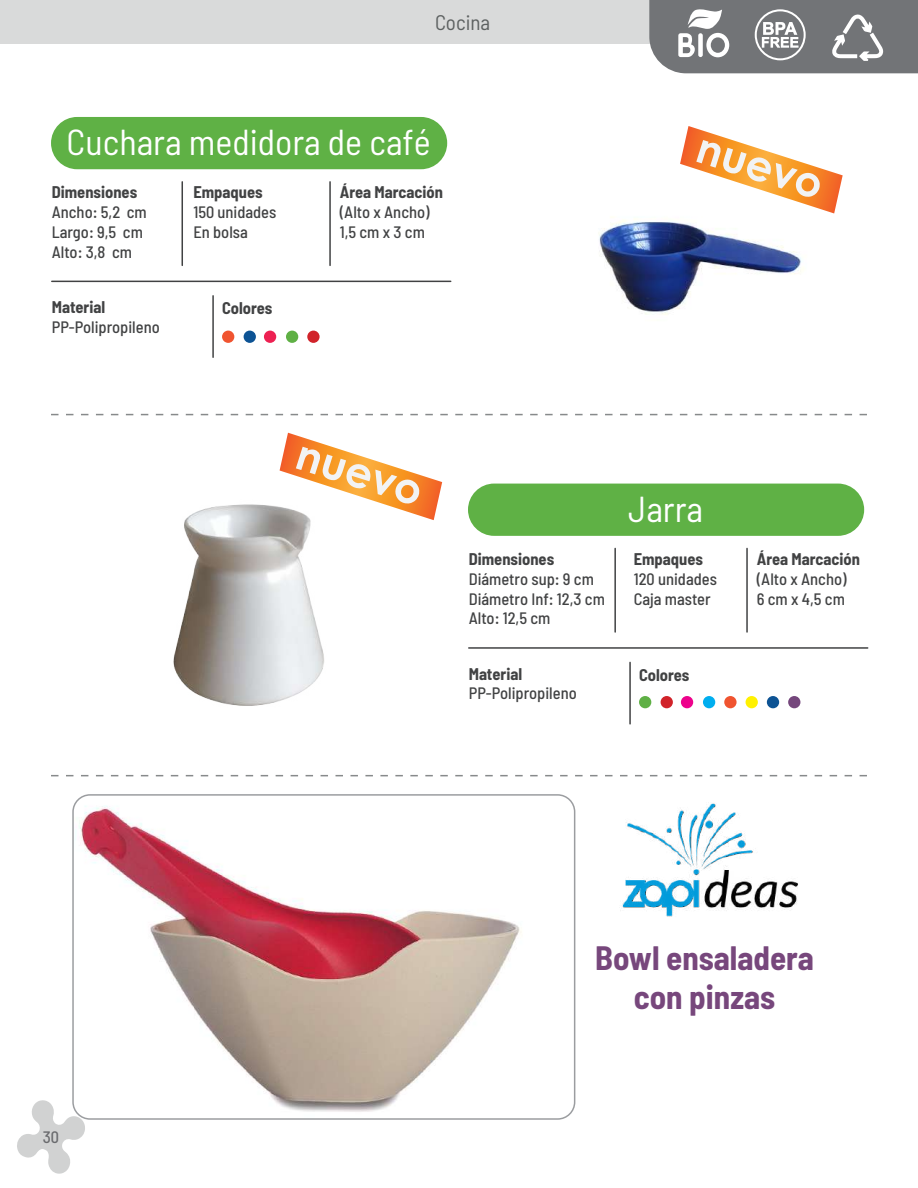
<style>
.page{position:relative;width:918px;height:1188px;background:#fff}
.page>*{position:absolute;margin:0;border:0;box-sizing:border-box;transform-origin:0 0}
.t1{font:700 42.75px "Century Gothic";color:#f2f3f4}
.t2{font:semi-condensed 36px "Barlow";color:#fff}
.t3{font:700 semi-condensed 33px/39.6px "Barlow";color:#77477c;text-align:center}
.t4{font:semi-condensed 21px "Barlow";color:#5d6161}
.t5{font:500 semi-condensed 16.5px/19.8px "Barlow";color:#414243}
.t6{font:700 semi-condensed 16.5px "Barlow";color:#414243}
.t7{font:500 semi-condensed 16.5px "Barlow";color:#6a6b6e}
</style>
<div class="page">
<div style="left:1px;top:0;width:916px;height:44px;background:#d9dada"></div>
<svg style="left:17px;top:1100px;width:68px;height:74px"></svg>
<svg style="left:51px;top:775px;width:816px;height:1px"></svg>
<svg style="left:51px;top:414px;width:816px;height:1px"></svg>
<img style="left:598px;top:217px;width:205px;height:98px">
<img style="left:173px;top:504px;width:151px;height:202px">
<svg style="left:280px;top:433px;width:162px;height:87px"></svg>
<div style="left:468px;top:484px;width:396px;height:52px;background:#5fb145;border-radius:26px"></div>
<hr style="left:614px;top:548px;width:2px;height:84px;background:#414243">
<hr style="left:629px;top:662px;width:2px;height:62px;background:#414243">
<hr style="left:746px;top:548px;width:2px;height:84px;background:#414243">
<hr style="left:469px;top:647px;width:399px;height:2px;background:#414243">
<div style="left:51px;top:117px;width:396px;height:52px;background:#5fb145;border-radius:26px"></div>
<hr style="left:182px;top:182px;width:1px;height:83px;background:#414243">
<hr style="left:212px;top:296px;width:2px;height:61px;background:#414243">
<hr style="left:329px;top:182px;width:2px;height:83px;background:#414243">
<hr style="left:52px;top:281px;width:399px;height:1px;background:#414243">
<svg style="left:680px;top:126px;width:163px;height:87px"></svg>
<svg style="left:649px;top:0;width:269px;height:73px"></svg>
<div style="left:222px;top:331px;width:12px;height:12px;background:#f05430;border-radius:50%"></div>
<div style="left:244px;top:331px;width:12px;height:12px;background:#0d5394;border-radius:50%"></div>
<div style="left:264px;top:331px;width:12px;height:12px;background:#ed2152;border-radius:50%"></div>
<div style="left:286px;top:331px;width:12px;height:12px;background:#5fb045;border-radius:50%"></div>
<div style="left:307px;top:331px;width:13px;height:12px;background:#d1232a;border-radius:50%"></div>
<div style="left:639px;top:696px;width:12px;height:12px;background:#5fb045;border-radius:50%"></div>
<div style="left:661px;top:696px;width:12px;height:12px;background:#d1232a;border-radius:50%"></div>
<div style="left:681px;top:696px;width:12px;height:12px;background:#ed028c;border-radius:50%"></div>
<div style="left:703px;top:696px;width:12px;height:12px;background:#00aeef;border-radius:50%"></div>
<div style="left:724px;top:696px;width:13px;height:12px;background:#f05430;border-radius:50%"></div>
<div style="left:746px;top:696px;width:12px;height:12px;background:#fff101;border-radius:50%"></div>
<div style="left:767px;top:696px;width:12px;height:12px;background:#0d5394;border-radius:50%"></div>
<div style="left:788px;top:696px;width:12px;height:12px;background:#75477c;border-radius:50%"></div>
<img style="left:73px;top:797px;width:502px;height:322px">
<div style="left:72px;top:794px;width:503px;height:326px;border:2px solid #9b9da0;border-radius:17px"></div>
<img style="left:620px;top:803px;width:178px;height:114px">
<p class="t4" style="left:435px;top:9px;width:57px">Cocina</p>
<h2 class="t2" style="left:67px;top:120px;width:366px">Cuchara medidora de café</h2>
<p class="t6" style="left:52px;top:182px;width:87px">Dimensiones</p>
<p class="t5" style="left:52px;top:202px;width:97px">Ancho: 5,2 cm<br>Largo: 9,5 cm<br>Alto: 3,8 cm</p>
<p class="t6" style="left:340px;top:182px;width:105px">Área Marcación</p>
<p class="t5" style="left:340px;top:202px;width:91px">(Alto x Ancho)<br>1,5 cm x 3 cm</p>
<p class="t6" style="left:193px;top:182px;width:71px">Empaques</p>
<p class="t5" style="left:193px;top:202px;width:85px">150 unidades<br>En bolsa</p>
<p class="t6" style="left:52px;top:297px;width:55px">Material</p>
<p class="t5" style="left:52px;top:317px;width:110px">PP-Polipropileno</p>
<p class="t6" style="left:222px;top:298px;width:52px">Colores</p>
<h1 class="t1" style="left:708px;top:115px;width:131px;rotate:17deg">nuevo</h1>
<h1 class="t1" style="left:307px;top:422px;width:131px;rotate:17deg">nuevo</h1>
<p class="t6" style="left:469px;top:549px;width:87px">Dimensiones</p>
<p class="t5" style="left:469px;top:568px;width:138px">Diámetro sup: 9 cm<br>Diámetro Inf: 12,3 cm<br>Alto: 12,5 cm</p>
<p class="t6" style="left:469px;top:663px;width:55px">Material</p>
<p class="t5" style="left:469px;top:683px;width:110px">PP-Polipropileno</p>
<h2 class="t2" style="left:628px;top:486px;width:76px">Jarra</h2>
<p class="t6" style="left:634px;top:549px;width:71px">Empaques</p>
<p class="t5" style="left:634px;top:568px;width:85px">120 unidades<br>Caja master</p>
<p class="t6" style="left:639px;top:665px;width:52px">Colores</p>
<p class="t6" style="left:757px;top:549px;width:105px">Área Marcación</p>
<p class="t5" style="left:757px;top:568px;width:91px">(Alto x Ancho)<br>6 cm x 4,5 cm</p>
<p class="t7" style="left:43px;top:1126px;width:18px">30</p>
<h3 class="t3" style="left:595px;top:937px;width:220px">Bowl ensaladera con pinzas</h3>
</div>
